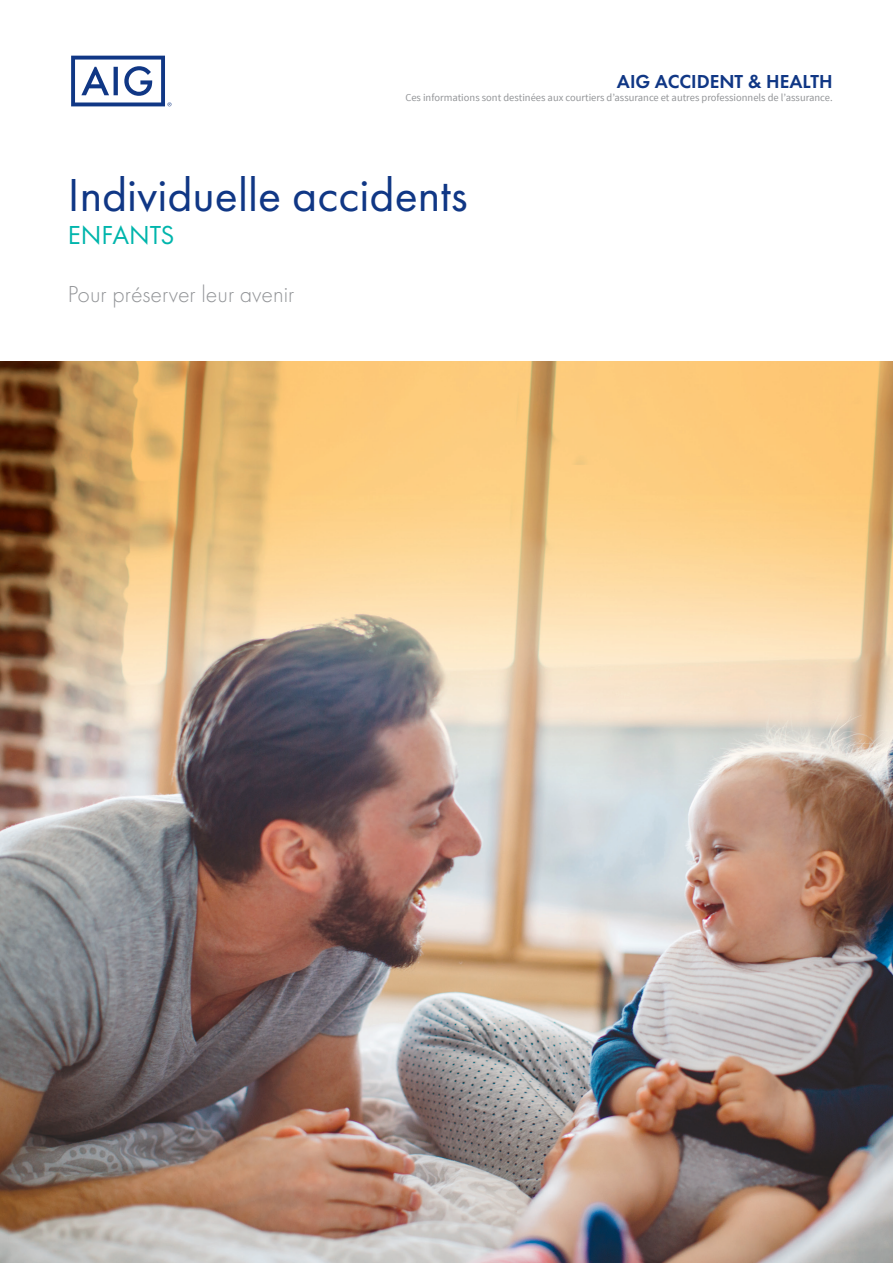
<style>
.page{position:relative;width:893px;height:1263px;background:#fff}
.page>*{position:absolute;margin:0;border:0;box-sizing:border-box;transform-origin:0 0}
.t1{font:48px "Futura PT";color:#103785}
.t2{font:27px "Futura PT";color:#00b5ac}
.t3{font:300 24px "Futura PT";color:#939598}
.t4{font:600 19.5px "Futura PT";color:#103785}
.t5{font:10.5px "Source Sans Pro";color:#939598}
</style>
<div class="page">
<svg style="left:71px;top:56px;width:100px;height:50px"></svg>
<img style="left:0;top:361px;width:893px;height:902px">
<p class="t4" style="left:617px;top:70px;width:217px">AIG ACCIDENT &amp; HEALTH</p>
<p class="t5" style="left:405px;top:91px;width:429px">Ces informations sont destinées aux courtiers d’assurance et autres professionnels de l’assurance.</p>
<p class="t1" style="left:68px;top:167px;width:401px">Individuelle accidents</p>
<p class="t2" style="left:68px;top:219px;width:108px">ENFANTS</p>
<p class="t3" style="left:68px;top:280px;width:228px">Pour préserver leur avenir</p>
</div>
